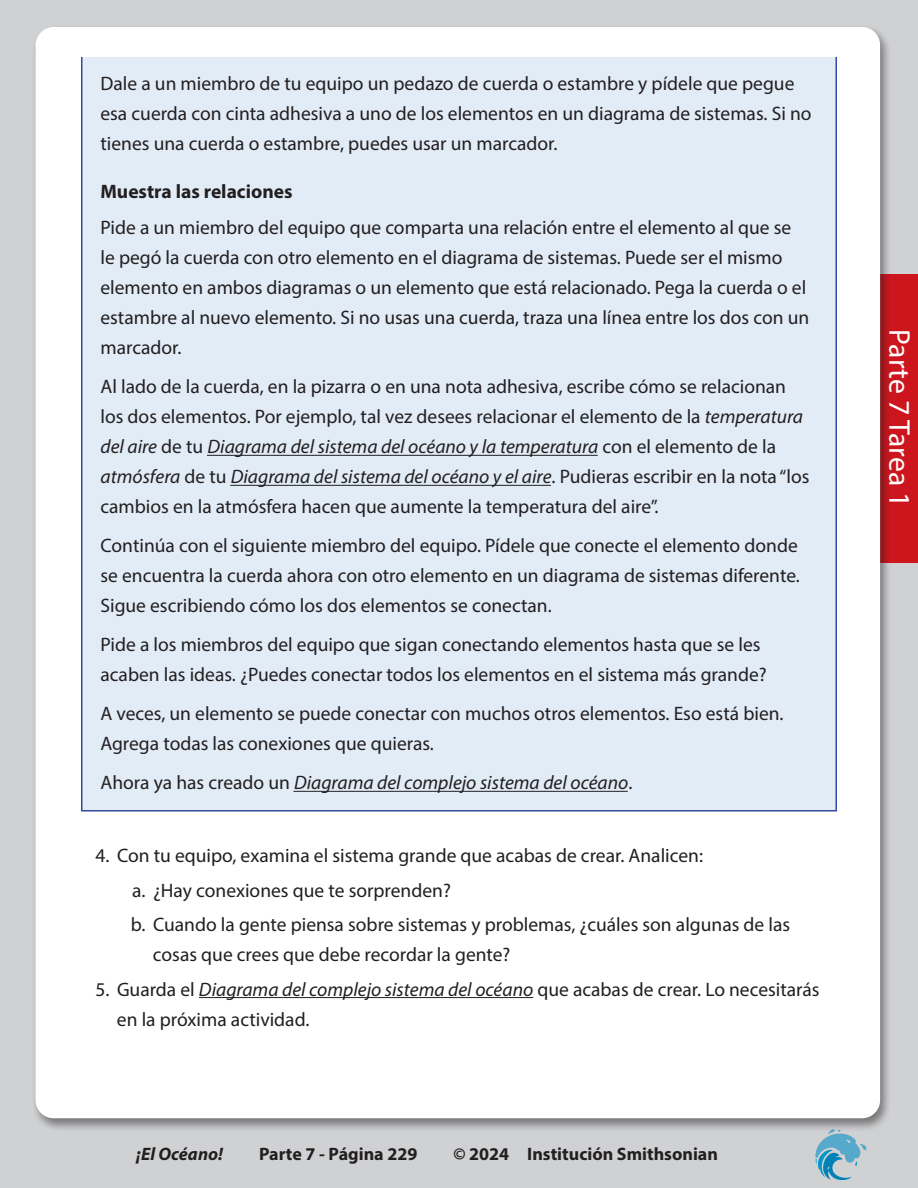
<style>
.page{position:relative;width:918px;height:1188px;background:#d0d1d3}
.page>*{position:absolute;margin:0;border:0;box-sizing:border-box;transform-origin:0 0}
.t1{font:30px "Myriad Pro";letter-spacing:-.005em;color:#fff}
.t2{font:19.5px/30px "Myriad Pro";color:#231f20}
.t3{font:italic 19.5px "Myriad Pro";color:#231f20}
.t4{font:700 19.5px "Myriad Pro";color:#231f20}
.t5{font:700 18px "Myriad Pro";color:#231f20}
.t6{font:italic 700 18px "Myriad Pro";color:#231f20}
.s1{font-style:italic}
.s2{font-style:normal}
</style>
<div class="page">
<div style="left:879px;top:274px;width:39px;height:288px;background:#cd151d"></div>
<div style="left:31px;top:24px;width:861px;height:1108px;background:#231f20;opacity:.5"></div>
<div style="left:36px;top:27px;width:844px;height:1091px;background:#fff;border-radius:18px"></div>
<svg style="left:815px;top:1129px;width:52px;height:51px"></svg>
<div style="left:82px;top:57px;width:754px;height:754px;background:#e1ecf7"></div>
<hr style="left:199px;top:997px;width:334px;height:1px;background:#231f20">
<hr style="left:230px;top:485px;width:321px;height:1px;background:#231f20">
<hr style="left:207px;top:455px;width:391px;height:1px;background:#231f20">
<hr style="left:293px;top:791px;width:335px;height:1px;background:#231f20">
<p class="t2" style="left:100px;top:69px;width:713px">Dale a un miembro de tu equipo un pedazo de cuerda o estambre y pídele que pegue esa cuerda con cinta adhesiva a uno de los elementos en un diagrama de sistemas. Si no tienes una cuerda o estambre, puedes usar un marcador.</p>
<h5 class="t4" style="left:100px;top:179px;width:194px">Muestra las relaciones</h5>
<p class="t2" style="left:100px;top:213px;width:710px">Pide a un miembro del equipo que comparta una relación entre el elemento al que se le pegó la cuerda con otro elemento en el diagrama de sistemas. Puede ser el mismo elemento en ambos diagramas o un elemento que está relacionado. Pega la cuerda o el estambre al nuevo elemento. Si no usas una cuerda, traza una línea entre los dos con un marcador.</p>
<p class="t2" style="left:100px;top:371px;width:711px">Al lado de la cuerda, en la pizarra o en una nota adhesiva, escribe cómo se relacionan los dos elementos. Por ejemplo, tal vez desees relacionar el elemento de la <span class="s1">temperatura del aire</span> de tu <span class="s1">Diagrama del sistema del océano y la temperatura</span> con el elemento de la <span class="s1">atmósfera</span> de tu <span class="s1">Diagrama del sistema del océano y el aire</span>. Pudieras escribir en la nota “los cambios en la atmósfera hacen que aumente la temperatura del aire”.</p>
<p class="t2" style="left:100px;top:530px;width:701px;text-align:justify">Continúa con el siguiente miembro del equipo. Pídele que conecte el elemento donde se encuentra la cuerda ahora con otro elemento en un diagrama de sistemas diferente.<br>Sigue escribiendo cómo los dos elementos se conectan.</p>
<p class="t2" style="left:100px;top:629px;width:668px">Pide a los miembros del equipo que sigan conectando elementos hasta que se les acaben las ideas. ¿Puedes conectar todos los elementos en el sistema más grande?</p>
<p class="t2" style="left:100px;top:698px;width:685px">A veces, un elemento se puede conectar con muchos otros elementos. Eso está bien.</p>
<p class="t2" style="left:100px;top:728px;width:335px">Agrega todas las conexiones que quieras.</p>
<p class="t3" style="left:100px;top:771px;width:533px"><span class="s2">Ahora ya has creado un</span> Diagrama del complejo sistema del océano<span class="s2">.</span></p>
<p class="t2" style="left:95px;top:840px;width:609px">4. Con tu equipo, examina el sistema grande que acabas de crear. Analicen:</p>
<p class="t2" style="left:132px;top:875px;width:320px">a. ¿Hay conexiones que te sorprenden?</p>
<p class="t2" style="left:153px;top:909px;width:639px;text-indent:-22px">b. Cuando la gente piensa sobre sistemas y problemas, ¿cuáles son algunas de las cosas que crees que debe recordar la gente?</p>
<p class="t2" style="left:117px;top:974px;width:704px;text-indent:-22px">5. Guarda el <span class="s1">Diagrama del complejo sistema del océano</span> que acabas de crear. Lo necesitarás en la próxima actividad.</p>
<p class="t6" style="left:136px;top:1142px;width:88px">¡El Océano!</p>
<p class="t5" style="left:259px;top:1142px;width:160px">Parte 7 - Página 229</p>
<p class="t5" style="left:453px;top:1142px;width:266px">© 2024 Institución Smithsonian</p>
<h1 class="t1" style="left:918px;top:329px;width:180px;rotate:90deg">Parte 7 Tarea 1</h1>
</div>
